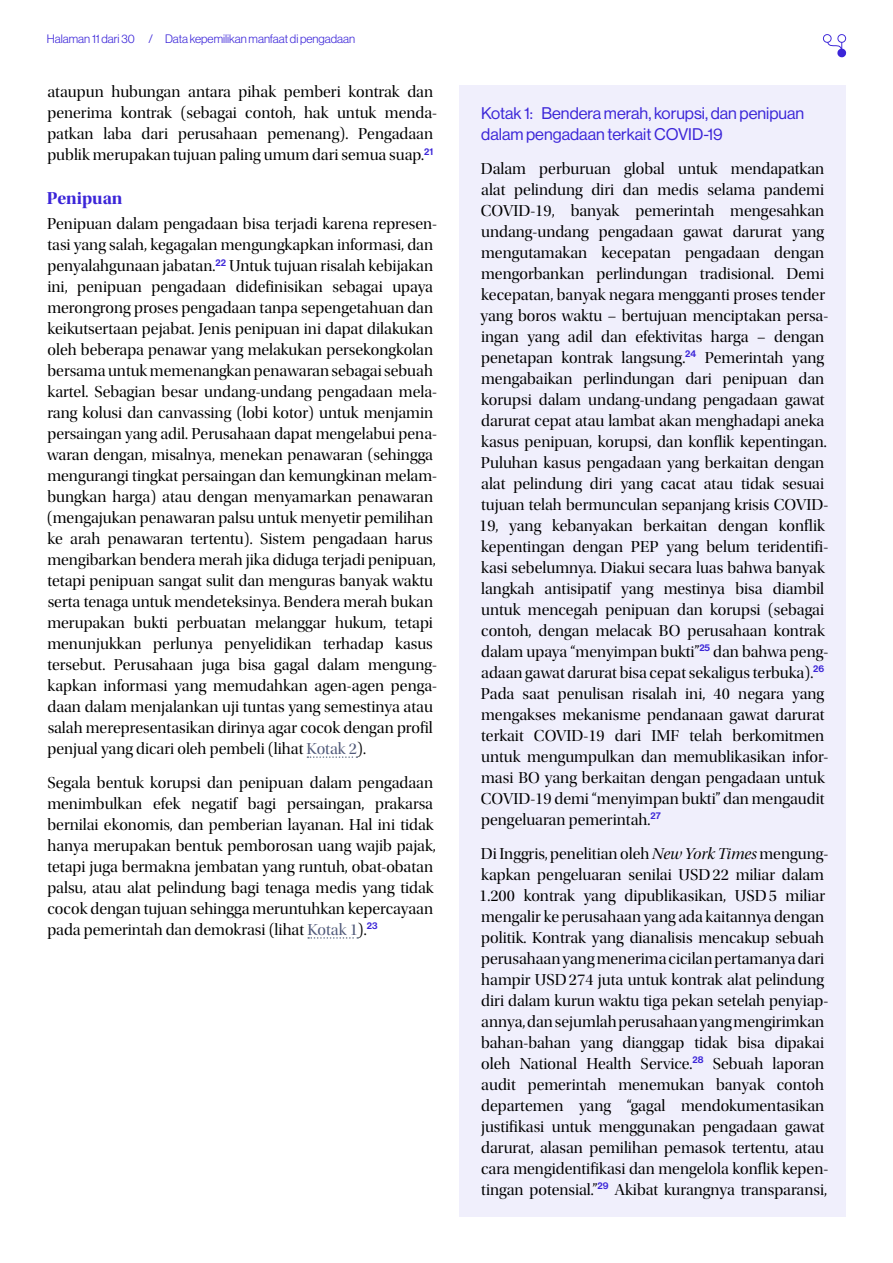
<style>
.page{position:relative;width:893px;height:1263px;background:#fff}
.page>*{position:absolute;margin:0;border:0;box-sizing:border-box;transform-origin:0 0}
.Heading_3{font:18px "Utopia Std Bold Disp";color:#3b25d8}
.t1{font:16.5px/21px "Utopia Std Disp";color:#000}
.t2{font:16.5px/21px "N Haas Grotesk DS Pro 55 Rg";color:#3b25d8}
.t3{font:12px "N Haas Grotesk DS Pro 45 Lt";color:#3b25d8}
.s1{color:#4f5878}
.s2{font-family:"Utopia Std Disp It"}
</style>
<div class="page">
<svg style="left:823px;top:34px;width:23px;height:23px"></svg>
<svg style="left:307px;top:756px;width:50px;height:2px"></svg>
<svg style="left:308px;top:937px;width:50px;height:2px"></svg>
<div style="left:459px;top:85px;width:387px;height:1131px;background:#f0effc"></div>
<p class="t3" style="left:47px;top:32px;width:310px">Halaman 11 dari 30 / Data kepemilikan manfaat di pengadaan</p>
<p class="t1" style="left:47px;top:82px;width:391px">ataupun hubungan antara pihak pemberi kontrak dan penerima kontrak (sebagai contoh, hak untuk menda&shy;patkan laba dari perusahaan pemenang). Pengadaan publik merupakan tujuan paling umum dari semua suap.<sup>21</sup></p>
<p class="Heading_3" style="left:47px;top:188px;width:77px">Penipuan</p>
<p class="t1" style="left:47px;top:214px;width:392px">Penipuan dalam pengadaan bisa terjadi karena represen&shy;tasi yang salah, kegagalan mengungkapkan informasi, dan penyalahgunaan jabatan.<sup>22</sup> Untuk tujuan risalah kebijakan ini, penipuan pengadaan didefinisikan sebagai upaya merongrong proses pengadaan tanpa sepengetahuan dan keikutsertaan pejabat. Jenis penipuan ini dapat dilakukan oleh beberapa penawar yang melakukan persekongkolan bersama untuk memenangkan penawaran sebagai sebuah kartel. Sebagian besar undang-undang pengadaan mela&shy;rang kolusi dan canvassing (lobi kotor) untuk menjamin persaingan yang adil. Perusahaan dapat mengelabui pena&shy;waran dengan, misalnya, menekan penawaran (sehingga mengurangi tingkat persaingan dan kemungkinan melam&shy;bungkan harga) atau dengan menyamarkan penawaran (mengajukan penawaran palsu untuk menyetir pemilihan ke arah penawaran tertentu). Sistem pengadaan harus mengibarkan bendera merah jika diduga terjadi penipuan, tetapi penipuan sangat sulit dan menguras banyak waktu serta tenaga untuk mendeteksinya. Bendera merah bukan merupakan bukti perbuatan melanggar hukum, tetapi menunjukkan perlunya penyelidikan terhadap kasus tersebut. Perusahaan juga bisa gagal dalam mengung&shy;kapkan informasi yang memudahkan agen-agen penga&shy;daan dalam menjalankan uji tuntas yang semestinya atau salah merepresentasikan dirinya agar cocok dengan profil penjual yang dicari oleh pembeli (lihat <span class="s1">Kotak 2</span>).</p>
<p class="t1" style="left:47px;top:772px;width:390px">Segala bentuk korupsi dan penipuan dalam pengadaan menimbulkan efek negatif bagi persaingan, prakarsa bernilai ekonomis, dan pemberian layanan. Hal ini tidak hanya merupakan bentuk pemborosan uang wajib pajak, tetapi juga bermakna jembatan yang runtuh, obat-obatan palsu, atau alat pelindung bagi tenaga medis yang tidak cocok dengan tujuan sehingga meruntuhkan kepercayaan pada pemerintah dan demokrasi (lihat <span class="s1">Kotak 1</span>).<sup>23</sup></p>
<p class="t2" style="left:481px;top:103px;width:324px">Kotak 1: Bendera merah, korupsi, dan penipuan dalam pengadaan terkait COVID-19</p>
<p class="t1" style="left:479px;top:158px;width:351px">Dalam perburuan global untuk mendapatkan alat pelindung diri dan medis selama pandemi COVID-19, banyak pemerintah mengesahkan undang-undang pengadaan gawat darurat yang mengutamakan kecepatan pengadaan dengan mengorbankan perlindungan tradisional. Demi kecepatan, banyak negara mengganti proses tender yang boros waktu – bertujuan menciptakan persa&shy;ingan yang adil dan efektivitas harga – dengan penetapan kontrak langsung.<sup>24</sup> Pemerintah yang mengabaikan perlindungan dari penipuan dan korupsi dalam undang-undang pengadaan gawat darurat cepat atau lambat akan menghadapi aneka kasus penipuan, korupsi, dan konflik kepentingan.<br>Puluhan kasus pengadaan yang berkaitan dengan alat pelindung diri yang cacat atau tidak sesuai tujuan telah bermunculan sepanjang krisis COVID-19, yang kebanyakan berkaitan dengan konflik kepentingan dengan PEP yang belum teridentifi&shy;kasi sebelumnya. Diakui secara luas bahwa banyak langkah antisipatif yang mestinya bisa diambil untuk mencegah penipuan dan korupsi (sebagai contoh, dengan melacak BO perusahaan kontrak dalam upaya “menyimpan bukti”<sup>25</sup> dan bahwa peng&shy;adaan gawat darurat bisa cepat sekaligus terbuka).<sup>26<br></sup>Pada saat penulisan risalah ini, 40 negara yang mengakses mekanisme pendanaan gawat darurat terkait COVID-19 dari IMF telah berkomitmen untuk mengumpulkan dan memublikasikan infor&shy;masi BO yang berkaitan dengan pengadaan untuk COVID-19 demi “menyimpan bukti” dan mengaudit pengeluaran pemerintah.<sup>27</sup></p>
<p class="t1" style="left:479px;top:843px;width:351px">Di Inggris, penelitian oleh <span class="s2">New York Times</span> mengung&shy;kapkan pengeluaran senilai USD22 miliar dalam 1.200 kontrak yang dipublikasikan, USD5 miliar mengalir ke perusahaan yang ada kaitannya dengan politik. Kontrak yang dianalisis mencakup sebuah perusahaan yang menerima cicilan pertamanya dari hampir USD274 juta untuk kontrak alat pelindung diri dalam kurun waktu tiga pekan setelah penyiap&shy;annya, dan sejumlah perusahaan yang mengirimkan bahan-bahan yang dianggap tidak bisa dipakai oleh National Health Service.<sup>28</sup> Sebuah laporan audit pemerintah menemukan banyak contoh departemen yang “gagal mendokumentasikan justifikasi untuk menggunakan pengadaan gawat darurat, alasan pemilihan pemasok tertentu, atau cara mengidentifikasi dan mengelola konflik kepen&shy;tingan potensial.”<sup>29</sup> Akibat kurangnya transparansi,</p>
</div>
